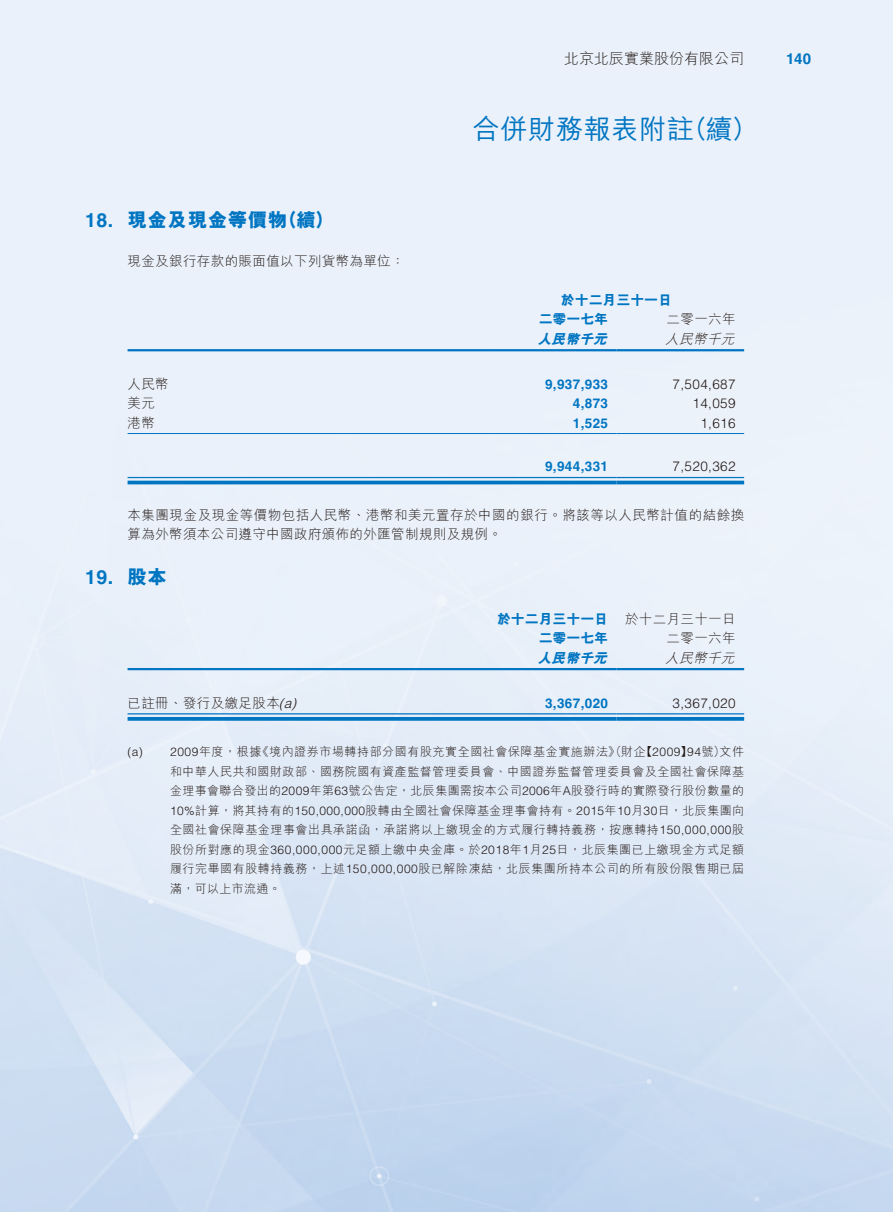
<style>
.page{position:relative;width:893px;height:1212px;background:#fff}
.page>*{position:absolute;margin:0;border:0;box-sizing:border-box;transform-origin:0 0}
.t1{font:500 27px "M Hei HK";letter-spacing:.03em;color:#0075c2}
.t2{font:800 19.5px "M Hei HK";letter-spacing:.03em;color:#0075c2}
.t3{font:700 19.5px "Helvetica LT Std";color:#0075c2}
.t4{font:300 15px "M Hei HK";color:#231916}
.t5{font:700 15px "Helvetica LT Std";color:#0075c2}
.t6{font:300 13.5px/19.5px "M Hei HK";letter-spacing:.03em;color:#231916}
.t7{font:300 13.5px "Helvetica LT Std";letter-spacing:.03em;color:#231916}
.t8{font:700 13.5px "Helvetica LT Std";letter-spacing:.03em;color:#0075c2}
.t9{font:800 13.5px "M Hei HK";letter-spacing:.03em;color:#0075c2}
.t10{font:italic 300 13.5px "M Hei HK";color:#231916}
.t11{font:italic 800 13.5px "M Hei HK";color:#0075c2}
.t12{font:300 12px/19.5px "M Hei HK";letter-spacing:.045em;color:#231916;text-align:justify}
.t13{font:300 12px "Helvetica LT Std";letter-spacing:.05em;color:#231916}
.s1{font-family:"Helvetica LT Std";font-style:italic}
.s2{font-family:"M Hei HK"}
.s3{font-family:"Helvetica LT Std"}
</style>
<div class="page">
<hr style="left:128px;top:349px;width:361px;height:2px;background:#0075c2">
<hr style="left:489px;top:349px;width:128px;height:2px;background:#0075c2">
<hr style="left:617px;top:349px;width:127px;height:2px;background:#0075c2">
<hr style="left:128px;top:433px;width:361px;height:1px;background:#0075c2">
<hr style="left:489px;top:433px;width:128px;height:1px;background:#0075c2">
<hr style="left:617px;top:433px;width:127px;height:1px;background:#0075c2">
<hr style="left:128px;top:477px;width:361px;height:1px;background:#0075c2">
<hr style="left:128px;top:481px;width:361px;height:3px;background:#0075c2">
<hr style="left:489px;top:477px;width:128px;height:1px;background:#0075c2">
<hr style="left:489px;top:481px;width:128px;height:3px;background:#0075c2">
<hr style="left:617px;top:477px;width:127px;height:1px;background:#0075c2">
<hr style="left:617px;top:481px;width:127px;height:3px;background:#0075c2">
<hr style="left:128px;top:668px;width:361px;height:2px;background:#0075c2">
<hr style="left:489px;top:668px;width:128px;height:2px;background:#0075c2">
<hr style="left:617px;top:668px;width:127px;height:2px;background:#0075c2">
<hr style="left:128px;top:713px;width:361px;height:1px;background:#0075c2">
<svg style="left:128px;top:717px;width:361px;height:4px"></svg>
<hr style="left:489px;top:713px;width:128px;height:1px;background:#0075c2">
<svg style="left:489px;top:717px;width:128px;height:4px"></svg>
<hr style="left:617px;top:713px;width:127px;height:1px;background:#0075c2">
<svg style="left:617px;top:717px;width:127px;height:4px"></svg>
<p class="t4" style="left:564px;top:51px;width:181px">北京北辰實業股份有限公司</p>
<h1 class="t1" style="left:473px;top:109px;width:223px">合併財務報表附註</h1>
<h1 class="t1" style="left:681px;top:109px;width:79px">（續(</h1>
<h2 class="t3" style="left:85px;top:208px;width:30px">18.</h2>
<h2 class="t3" style="left:85px;top:566px;width:30px">19.</h2>
<h2 class="t2" style="left:278px;top:210px;width:57px">（續(</h2>
<h2 class="t2" style="left:128px;top:210px;width:161px">現金及現金等價物</h2>
<p class="t6" style="left:128px;top:251px;width:279px">現金及銀行存款的賬面值以下列貨幣為單位：</p>
<p class="t9" style="left:561px;top:293px;width:112px">於十二月三十一日</p>
<p class="t6" style="left:667px;top:309px;width:71px">二零一六年</p>
<p class="t9" style="left:539px;top:312px;width:71px">二零一七年</p>
<p class="t11" style="left:538px;top:332px;width:74px">人民幣千元</p>
<p class="t10" style="left:665px;top:332px;width:74px">人民幣千元</p>
<p class="t6" style="left:128px;top:374px;width:43px">人民幣</p>
<p class="t8" style="left:545px;top:376px;width:65px">9,937,933</p>
<p class="t7" style="left:673px;top:375px;width:65px">7,504,687</p>
<p class="t6" style="left:128px;top:393px;width:29px">美元</p>
<p class="t8" style="left:573px;top:395px;width:37px">4,873</p>
<p class="t7" style="left:692px;top:395px;width:45px">14,059</p>
<p class="t6" style="left:128px;top:413px;width:29px">港幣</p>
<p class="t8" style="left:573px;top:415px;width:37px">1,525</p>
<p class="t7" style="left:700px;top:414px;width:37px">1,616</p>
<p class="t8" style="left:545px;top:458px;width:65px">9,944,331</p>
<p class="t6" style="left:128px;top:505px;width:618px">本集團現金及現金等價物包括人民幣、港幣和美元置存於中國的銀行。將該等以人民幣計值的結餘換算為外幣須本公司遵守中國政府頒佈的外匯管制規則及規例。</p>
<h2 class="t2" style="left:128px;top:567px;width:41px">股本</h2>
<p class="t7" style="left:673px;top:458px;width:65px">7,520,362</p>
<p class="t6" style="left:128px;top:693px;width:174px">已註冊、發行及繳足股本 <span class="s1">(a(</span></p>
<p class="t9" style="left:497px;top:612px;width:112px">於十二月三十一日</p>
<p class="t6" style="left:625px;top:609px;width:112px">於十二月三十一日</p>
<p class="t9" style="left:539px;top:631px;width:71px">二零一七年</p>
<p class="t6" style="left:667px;top:628px;width:71px">二零一六年</p>
<p class="t11" style="left:538px;top:651px;width:74px">人民幣千元</p>
<p class="t10" style="left:665px;top:651px;width:74px">人民幣千元</p>
<p class="t8" style="left:545px;top:694px;width:65px">3,367,020</p>
<p class="t7" style="left:673px;top:694px;width:65px">3,367,020</p>
<p class="t13" style="left:128px;top:744px;width:17px">a( )</p>
<p class="t12" style="left:257px;top:742px;width:390px">《境內證券市場轉持部分國有股充實全國社會保障基金實施辦法》（財企</p>
<p class="t13" style="left:687px;top:744px;width:39px">94<span class="s2">號）</span></p>
<p class="t12" style="left:170px;top:742px;width:93px"><span class="s3">2009</span>年度，根據</p>
<p class="t12" style="left:720px;top:742px;width:26px">文件</p>
<p class="t13" style="left:641px;top:744px;width:53px"><span class="s2">【</span>2009<span class="s2">】</span></p>
<p class="t12" style="left:170px;top:761px;width:576px">和中華人民共和國財政部、國務院國有資產監督管理委員會、中國證券監督管理委員會及全國社會保障基金理事會聯合發出的<span class="s3">2009</span>年第<span class="s3">63</span>號公告定，北辰集團需按本公司<span class="s3">2006</span>年<span class="s3">A</span>股發行時的實際發行股份數量的<span class="s3">10%</span>計算，將其持有的<span class="s3">150,000,000</span>股轉由全國社會保障基金理事會持有。<span class="s3">2015</span>年<span class="s3">10</span>月<span class="s3">30</span>日，北辰集團向全國社會保障基金理事會出具承諾函，承諾將以上繳現金的方式履行轉持義務，按應轉持<span class="s3">150,000,000</span>股股份所對應的現金<span class="s3">360,000,000</span>元足額上繳中央金庫。於<span class="s3">2018</span>年<span class="s3">1</span>月<span class="s3">25</span>日，北辰集團已上繳現金方式足額履行完畢國有股轉持義務，上述<span class="s3">150,000,000</span>股已解除凍結，北辰集團所持本公司的所有股份限售期已屆滿，可以上市流通。</p>
<p class="t5" style="left:786px;top:49px;width:26px">140</p>
</div>
